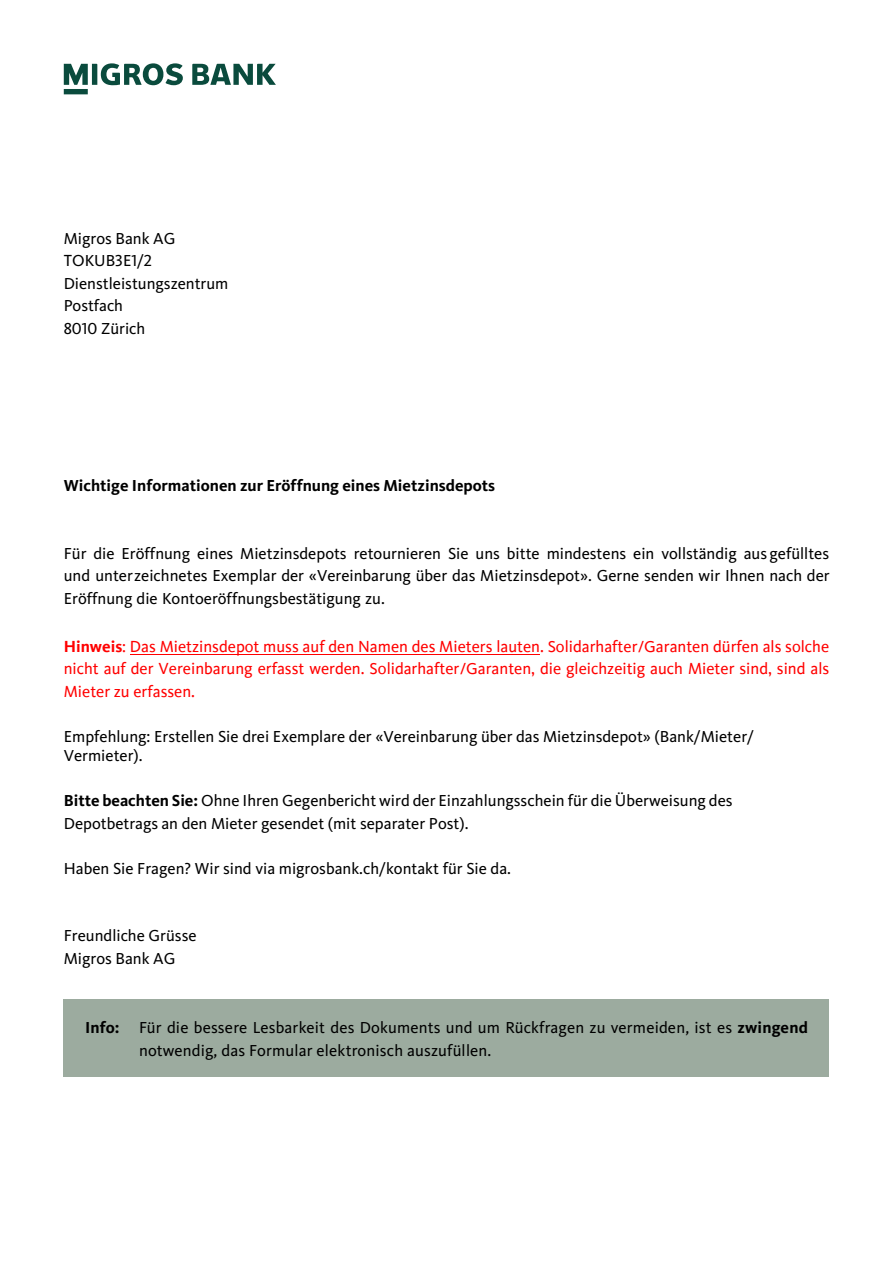
<style>
.page{position:relative;width:893px;height:1263px;background:#fff}
.page>*{position:absolute;margin:0;border:0;box-sizing:border-box;transform-origin:0 0}
.t1{font:16.5px/22.5px "Migrosbank Kievit";color:#000}
.t2{font:16.5px/22.4px "Migrosbank Kievit";color:#f00;text-align:justify}
.t3{font:700 16.5px "Migrosbank Kievit";color:#000}
.s1{font-style:inherit}
.s2{font-weight:700}
</style>
<div class="page">
<svg style="left:64px;top:63px;width:212px;height:31px"></svg>
<hr style="left:130px;top:654px;width:410px;height:1px;background:#f00">
<div style="left:64px;top:999px;width:765px;height:78px;background:#9cab9f"></div>
<p class="t1" style="left:64px;top:227px;width:166px">Migros Bank AG<br><span class="s1">T</span>OKUB3E1/2<br>Dienstleistungszentrum<br>Postfach<br>8010 Zürich</p>
<p class="t3" style="left:64px;top:476px;width:433px">Wichtige Informationen zur Eröffnung eines Mietzinsdepots</p>
<p class="t1" style="left:64px;top:542px;width:767px;text-align:justify">Für die Eröffnung eines Mietzinsdepots retournieren Sie uns bitte mindestens ein vollständig aus gefülltes und unterzeichnetes Exemplar der «Vereinbarung über das Mietzinsdepot». Gerne senden wir Ihnen nach der Eröffnung die Kontoeröffnungsbestätigung zu.</p>
<p class="t2" style="left:64px;top:635px;width:767px"><span class="s2">Hinweis</span>: Das Mietzinsdepot muss auf den Namen des Mieters lauten. Solidarhafter/Garanten dürfen als solche nicht auf der Vereinbarung erfasst werden. Solidarhafter/Garanten, die gleichzeitig auch Mieter sind, sind als Mieter zu erfassen.</p>
<p class="t1" style="left:64px;top:726px;width:692px;line-height:19.8px">Empfehlung: Erstellen Sie drei Exemplare der «Vereinbarung über das Mietzinsdepot» (Bank/Mieter/<br>Vermieter).</p>
<p class="t1" style="left:64px;top:789px;width:670px"><span class="s2">Bitte beachten Sie:</span> Ohne Ihren Gegenbericht wird der Einzahlungsschein für die Überweisung des<br>Depotbetrags an den Mieter gesendet (mit separater Post).</p>
<p class="t1" style="left:64px;top:857px;width:449px">Haben Sie Fragen? Wir sind via migrosbank.ch/kontakt für Sie da.</p>
<p class="t1" style="left:64px;top:924px;width:134px">Freundliche Grüsse<br>Migros Bank AG</p>
<p class="t1" style="left:139px;top:1016px;width:670px;text-indent:-54px"><span class="s2">Info:</span> Für die bessere Lesbarkeit des Dokuments und um Rückfragen zu vermeiden, ist es <span class="s2">zwingend </span>notwendig, das Formular elektronisch auszufüllen.</p>
</div>
